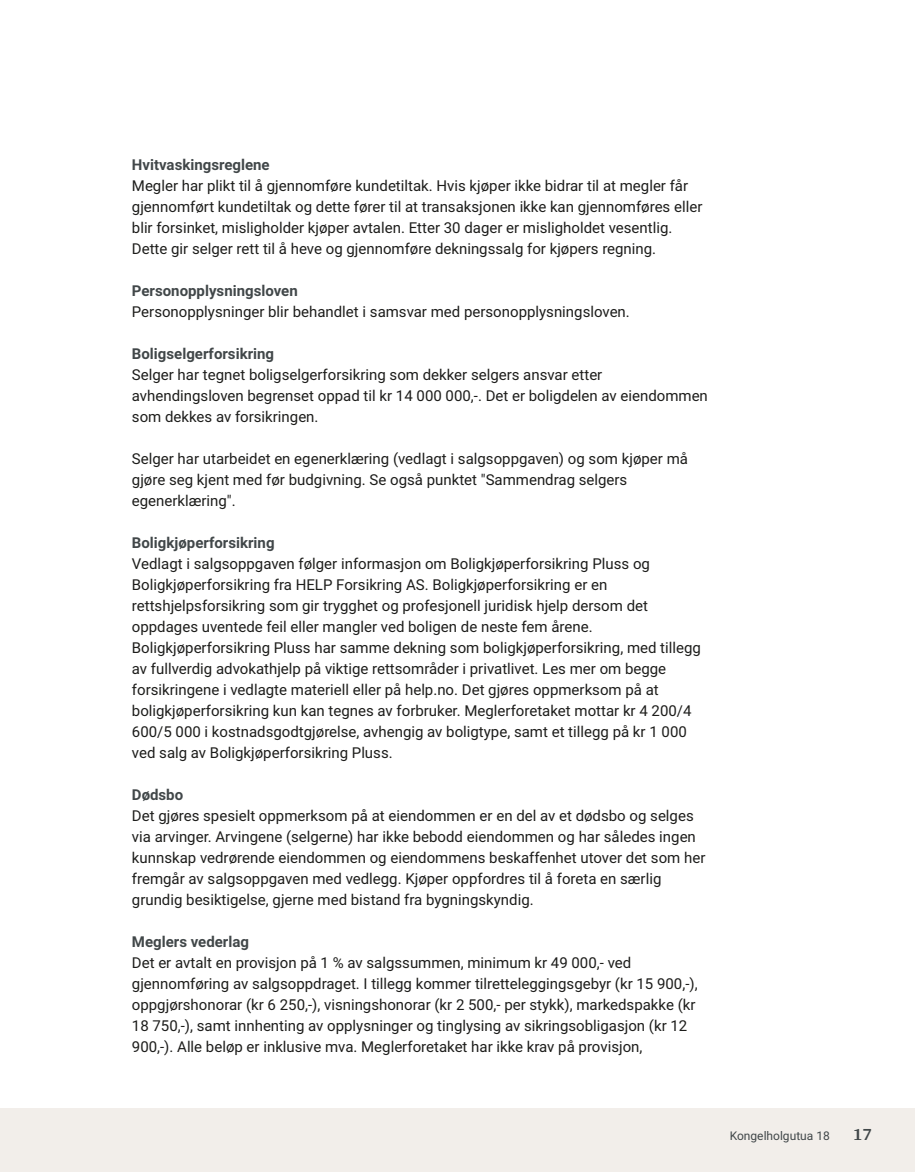
<style>
.page{position:relative;width:915px;height:1172px;background:#fff}
.page>*{position:absolute;margin:0;border:0;box-sizing:border-box;transform-origin:0 0}
.t1{font:700 18px "Arya";color:#414749}
.t2{font:15px/21px "Roboto Vitec";color:#1d1d1b}
.t3{font:700 15px "Roboto Vitec";color:#414749}
.t4{font:12px "Roboto Vitec";color:#414749}
</style>
<div class="page">
<div style="left:0;top:1108px;width:914px;height:64px;background:#f2eeea"></div>
<p class="t3" style="left:132px;top:154px;width:139px">Hvitvaskingsreglene</p>
<p class="t2" style="left:132px;top:174px;width:571px">Megler har plikt til å gjennomføre kundetiltak. Hvis kjøper ikke bidrar til at megler får gjennomført kundetiltak og dette fører til at transaksjonen ikke kan gjennomføres eller blir forsinket, misligholder kjøper avtalen. Etter 30 dager er misligholdet vesentlig.<br>Dette gir selger rett til å heve og gjennomføre dekningssalg for kjøpers regning.</p>
<p class="t3" style="left:132px;top:280px;width:167px">Personopplysningsloven</p>
<p class="t2" style="left:132px;top:300px;width:499px">Personopplysninger blir behandlet i samsvar med personopplysningsloven.</p>
<p class="t3" style="left:132px;top:343px;width:144px">Boligselgerforsikring</p>
<p class="t2" style="left:132px;top:363px;width:577px">Selger har tegnet boligselgerforsikring som dekker selgers ansvar etter avhendingsloven begrenset oppad til kr 14 000 000,‑. Det er boligdelen av eiendommen som dekkes av forsikringen.</p>
<p class="t2" style="left:132px;top:447px;width:557px">Selger har utarbeidet en egenerklæring (vedlagt i salgsoppgaven) og som kjøper må gjøre seg kjent med før budgivning. Se også punktet "Sammendrag selgers egenerklæring".</p>
<p class="t3" style="left:132px;top:532px;width:144px">Boligkjøperforsikring</p>
<p class="t2" style="left:132px;top:552px;width:570px">Vedlagt i salgsoppgaven følger informasjon om Boligkjøperforsikring Pluss og Boligkjøperforsikring fra HELP Forsikring AS. Boligkjøperforsikring er en rettshjelpsforsikring som gir trygghet og profesjonell juridisk hjelp dersom det oppdages uventede feil eller mangler ved boligen de neste fem årene.<br>Boligkjøperforsikring Pluss har samme dekning som boligkjøperforsikring, med tillegg av fullverdig advokathjelp på viktige rettsområder i privatlivet. Les mer om begge forsikringene i vedlagte materiell eller på help.no. Det gjøres oppmerksom på at boligkjøperforsikring kun kan tegnes av forbruker. Meglerforetaket mottar kr 4 200/4<br>600/5 000 i kostnadsgodtgjørelse, avhengig av boligtype, samt et tillegg på kr 1 000 ved salg av Boligkjøperforsikring Pluss.</p>
<p class="t3" style="left:132px;top:784px;width:53px">Dødsbo</p>
<p class="t2" style="left:132px;top:804px;width:574px">Det gjøres spesielt oppmerksom på at eiendommen er en del av et dødsbo og selges via arvinger. Arvingene (selgerne) har ikke bebodd eiendommen og har således ingen kunnskap vedrørende eiendommen og eiendommens beskaffenhet utover det som her fremgår av salgsoppgaven med vedlegg. Kjøper oppfordres til å foreta en særlig grundig besiktigelse, gjerne med bistand fra bygningskyndig.</p>
<p class="t3" style="left:132px;top:931px;width:119px">Meglers vederlag</p>
<p class="t2" style="left:132px;top:951px;width:567px">Det er avtalt en provisjon på 1 % av salgssummen, minimum kr 49 000,‑ ved gjennomføring av salgsoppdraget. I tillegg kommer tilretteleggingsgebyr (kr 15 900,‑), oppgjørshonorar (kr 6 250,‑), visningshonorar (kr 2 500,‑ per stykk), markedspakke (kr 18 750,‑), samt innhenting av opplysninger og tinglysing av sikringsobligasjon (kr 12<br>900,‑). Alle beløp er inklusive mva. Meglerforetaket har ikke krav på provisjon,</p>
<p class="t4" style="left:729px;top:1127px;width:102px">Kongelholgutua 18</p>
<p class="t1" style="left:852px;top:1123px;width:21px">17</p>
</div>
